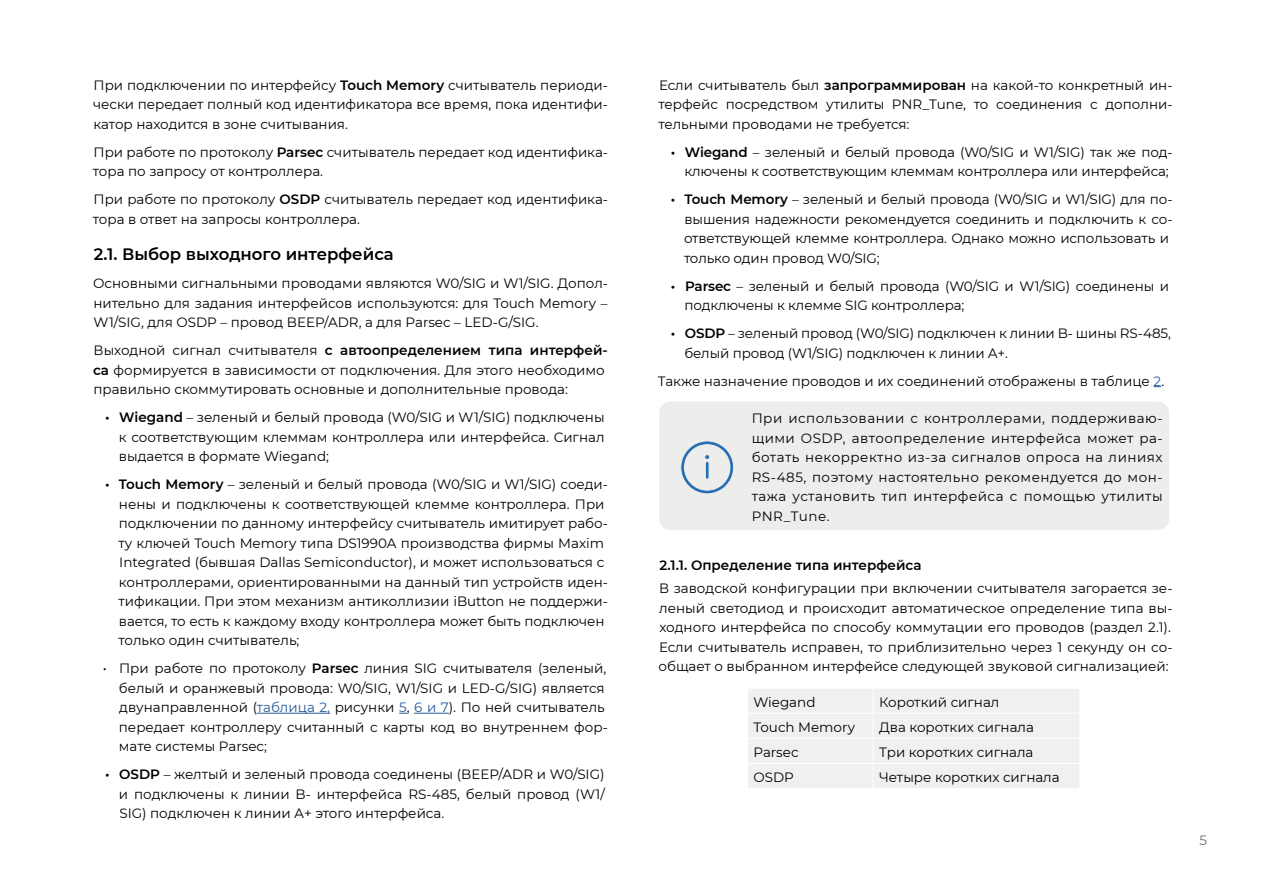
<style>
.page{position:relative;width:1263px;height:893px;background:#fff}
.page>*{position:absolute;margin:0;border:0;box-sizing:border-box;transform-origin:0 0}
.Подзаголовок{font:600 16.5px "Montserrat";color:#000}
.абзац2{font:13.5px/19.5px "Montserrat";color:#000}
.заголовок{font:13.5px/19.5px "Montserrat";color:#000;text-align:justify}
.Подзаголовок-2{font:13.5px "Montserrat";color:#000}
.абзац2-2{font:600 13.5px "Montserrat";color:#000}
.t1{font:13.5px "Montserrat";color:#686e70}
.s1{font-weight:600}
.s2{color:#275b9b}
</style>
<div class="page">
<hr style="left:257px;top:713px;width:73px;height:1px;background:#275b9b">
<hr style="left:414px;top:713px;width:35px;height:1px;background:#275b9b">
<div style="left:659px;top:401px;width:510px;height:129px;background:#ededeb;border-radius:12px"></div>
<svg style="left:680px;top:441px;width:54px;height:53px"></svg>
<div style="left:748px;top:689px;width:331px;height:99px;background:#f0f0ee"></div>
<p class="заголовок" style="left:93px;top:75px;width:516px">При подключении по интерфейсу <span class="s1">Touch Memory</span> считыватель периоди&shy;чески передает полный код идентификатора все время, пока идентифи&shy;катор находится в зоне считывания.</p>
<p class="заголовок" style="left:93px;top:142px;width:517px">При работе по протоколу <span class="s1">Parsec</span> считыватель передает код идентифика&shy;тора по запросу от контроллера.</p>
<p class="заголовок" style="left:93px;top:189px;width:517px">При работе по протоколу <span class="s1">OSDP</span> считыватель передает код идентифика&shy;тора в ответ на запросы контроллера.</p>
<p class="Подзаголовок" style="left:94px;top:243px;width:302px">2.1. Выбор выходного интерфейса</p>
<p class="заголовок" style="left:93px;top:273px;width:516px">Основными сигнальными проводами являются W0/SIG и W1/SIG. Допол&shy;нительно для задания интерфейсов используются: для Touch Memory – W1/SIG, для OSDP – провод BEEP/ADR, а для Parsec – LED-G/SIG.</p>
<p class="заголовок" style="left:93px;top:340px;width:516px;text-align:left">Выходной сигнал считывателя <span class="s1">с автоопределением типа интерфей&shy;са</span> формируется в зависимости от подключения. Для этого необходимо правильно скоммутировать основные и дополнительные провода:</p>
<p class="абзац2" style="left:119px;top:407px;width:487px;text-align:justify;text-indent:-14px"><span class="s1">• Wiegand</span> – зеленый и белый провода (W0/SIG и W1/SIG) подключены к соответствующим клеммам контроллера или интерфейса. Сигнал выдается в формате Wiegand;</p>
<p class="абзац2" style="left:118px;top:474px;width:491px;text-indent:-13px"><span class="s1">• Touch Memory</span> – зеленый и белый провода (W0/SIG и W1/SIG) соеди&shy;нены и подключены к соответствующей клемме контроллера. При подключении по данному интерфейсу считыватель имитирует рабо&shy;ту ключей Touch Memory типа DS1990A производства фирмы Maxim Integrated (бывшая Dallas Semiconductor), и может использоваться с контроллерами, ориентированными на данный тип устройств иден&shy;тификации. При этом механизм антиколлизии iButton не поддержи&shy;вается, то есть к каждому входу контроллера может быть подключен только один считыватель;</p>
<p class="абзац2" style="left:119px;top:658px;width:491px;text-indent:-16px">• При работе по протоколу <span class="s1">Parsec</span> линия SIG считывателя (зеленый, белый и оранжевый провода: W0/SIG, W1/SIG и LED-G/SIG) является двунаправленной (<span class="s2">таблица 2,</span> рисунки <span class="s2">5</span>, <span class="s2">6 и 7</span>). По ней считыватель передает контроллеру считанный с карты код во внутреннем фор&shy;мате системы Parsec;</p>
<p class="абзац2" style="left:119px;top:764px;width:487px;text-align:justify;text-indent:-14px"><span class="s1">• OSDP</span> – желтый и зеленый провода соединены (BEEP/ADR и W0/SIG) и подключены к линии B- интерфейса RS-485, белый провод (W1/ SIG) подключен к линии А+ этого интерфейса.</p>
<p class="заголовок" style="left:658px;top:75px;width:516px">Если считыватель был <span class="s1">запрограммирован</span> на какой-то конкретный ин&shy;терфейс посредством утилиты PNR_Tune, то соединения с дополни&shy;тельными проводами не требуется:</p>
<p class="абзац2" style="left:671px;top:142px;width:503px;text-align:right"><span class="s1">• Wiegand</span> – зеленый и белый провода (W0/SIG и W1/SIG) так же под&shy;ключены к соответствующим клеммам контроллера или интерфейса;</p>
<p class="абзац2" style="left:684px;top:189px;width:490px;text-indent:-13px"><span class="s1">• Touch Memory</span> – зеленый и белый провода (W0/SIG и W1/SIG) для по&shy;вышения надежности рекомендуется соединить и подключить к со&shy;ответствующей клемме контроллера. Однако можно использовать и только один провод W0/SIG;</p>
<p class="абзац2" style="left:684px;top:276px;width:486px;text-indent:-14px"><span class="s1">• Parsec</span> – зеленый и белый провода (W0/SIG и W1/SIG) соединены и подключены к клемме SIG контроллера;</p>
<p class="абзац2" style="left:684px;top:323px;width:488px;text-indent:-14px"><span class="s1">• OSDP</span> – зеленый провод (W0/SIG) подключен к линии B- шины RS-485, белый провод (W1/SIG) подключен к линии А+.</p>
<p class="заголовок" style="left:658px;top:371px;width:508px">Также назначение проводов и их соединений отображены в таблице <span class="s2">2</span>.</p>
<p class="абзац2" style="left:752px;top:408px;width:412px;text-align:justify">При использовании с контроллерами, поддерживаю&shy;щими OSDP, автоопределение интерфейса может ра&shy;ботать некорректно из-за сигналов опроса на линиях RS-485, поэтому настоятельно рекомендуется до мон&shy;тажа установить тип интерфейса с помощью утилиты PNR_Tune.</p>
<p class="абзац2-2" style="left:659px;top:555px;width:263px">2.1.1. Определение типа интерфейса</p>
<p class="абзац2" style="left:658px;top:578px;width:515px">В заводской конфигурации при включении считывателя загорается зе&shy;леный светодиод и происходит автоматическое определение типа вы&shy;ходного интерфейса по способу коммутации его проводов (раздел 2.1).<br>Если считыватель исправен, то приблизительно через 1 секунду он со&shy;общает о выбранном интерфейсе следующей звуковой сигнализацией:</p>
<p class="Подзаголовок-2" style="left:753px;top:693px;width:64px">Wiegand</p>
<p class="Подзаголовок-2" style="left:879px;top:693px;width:122px">Короткий сигнал</p>
<p class="Подзаголовок-2" style="left:753px;top:718px;width:103px">Touch Memory</p>
<p class="Подзаголовок-2" style="left:879px;top:718px;width:156px">Два коротких сигнала</p>
<p class="Подзаголовок-2" style="left:753px;top:743px;width:47px">Parsec</p>
<p class="Подзаголовок-2" style="left:879px;top:743px;width:156px">Три коротких сигнала</p>
<p class="Подзаголовок-2" style="left:753px;top:768px;width:42px">OSDP</p>
<p class="Подзаголовок-2" style="left:879px;top:768px;width:182px">Четыре коротких сигнала</p>
<p class="t1" style="left:1199px;top:831px;width:9px">5</p>
</div>
